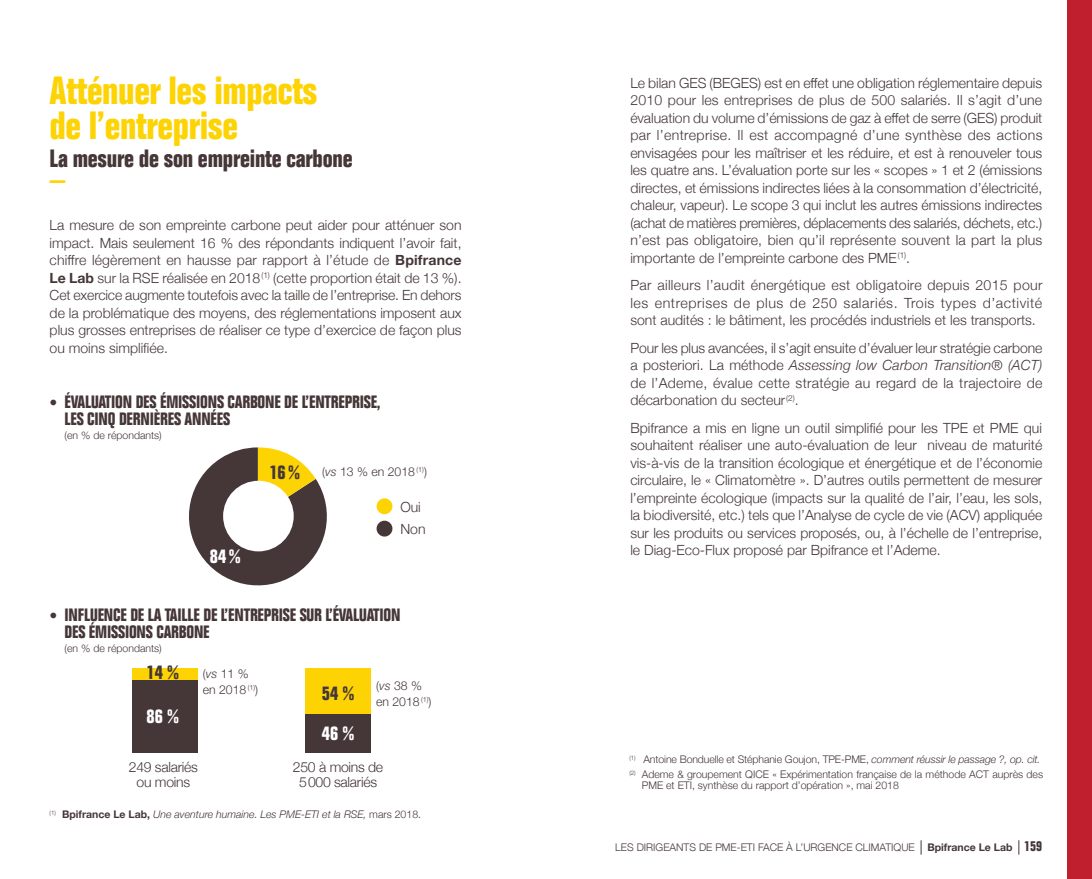
<style>
.page{position:relative;width:1092px;height:879px;background:#fff}
.page>*{position:absolute;margin:0;border:0;box-sizing:border-box;transform-origin:0 0}
.t1{font:700 condensed 38.5px/35px "Folio";letter-spacing:-.01em;color:#fed304}
.t2{font:700 condensed 24.5px "Folio";letter-spacing:-.01em;color:#453638}
.t3{font:700 condensed 19.25px "Folio";color:#fff}
.t4{font:700 condensed 19.25px "Folio";color:#453638}
.t5{font:700 condensed 17.5px/17.5px "Folio";letter-spacing:-.01em;color:#453638}
.t6{font:300 14px/17.5px "Helvetica Neue";color:#453638;text-align:justify}
.t7{font:300 14px/15.8px "Helvetica Neue";letter-spacing:-.02em;color:#453638;text-align:center}
.t8{font:300 12.25px/15.6px "Helvetica Neue";color:#453638}
.t9{font:300 10.5px/15.4px "Helvetica Neue";color:#453638}
.t10{font:italic 300 10.5px "Helvetica Neue";color:#453638}
.s1{font-weight:700}
.s2{font-family:"Helvetica Neue";font-weight:300;font-stretch:normal;font-size:15.75px}
.s3{font-family:"Folio";font-weight:700;font-stretch:condensed;font-size:19.25px}
.s4{font-style:italic}
.s5{font-weight:700;font-style:normal}
.s6{font-style:normal}
.s7{font-family:"Folio";font-weight:700;font-stretch:condensed;font-size:14px}
</style>
<div class="page">
<hr style="left:50px;top:180px;width:15px;height:3px;background:#fed304">
<svg style="left:189px;top:447px;width:138px;height:139px"></svg>
<div style="left:1067px;top:0;width:24px;height:878px;background:#c0202e"></div>
<div style="left:223px;top:480px;width:71px;height:71px;background:#fff;border-radius:50%"></div>
<div style="left:376px;top:498px;width:16px;height:16px;background:#fed304;border-radius:50%"></div>
<div style="left:376px;top:520px;width:16px;height:16px;background:#453638;border-radius:50%"></div>
<div style="left:132px;top:679px;width:65px;height:73px;background:#453638"></div>
<div style="left:305px;top:713px;width:66px;height:39px;background:#453638"></div>
<div style="left:132px;top:667px;width:65px;height:12px;background:#fed304"></div>
<div style="left:305px;top:668px;width:66px;height:45px;background:#fed304"></div>
<svg style="left:920px;top:840px;width:1px;height:14px"></svg>
<svg style="left:1018px;top:840px;width:1px;height:14px"></svg>
<h1 class="t1" style="left:50px;top:73px;width:269px">Atténuer les impacts de l’entreprise</h1>
<h2 class="t2" style="left:50px;top:145px;width:304px">La mesure de son empreinte carbone</h2>
<p class="t6" style="left:50px;top:215px;width:413px">La mesure de son empreinte carbone peut aider pour atténuer son impact. Mais seulement 16 % des répondants indiquent l’avoir fait, chiffre légèrement en hausse par rapport à l’étude de <span class="s1">Bpifrance Le Lab</span> sur la RSE réalisée en 2018<sup>(1)</sup> (cette proportion était de 13 %).<br>Cet exercice augmente toutefois avec la taille de l’entreprise. En dehors de la problématique des moyens, des réglementations imposent aux plus grosses entreprises de réaliser ce type d’exercice de façon plus ou moins simplifiée.</p>
<p class="t5" style="left:64px;top:393px;width:317px;text-indent:-15px"><span class="s2">•</span> ÉVALUATION DES ÉMISSIONS CARBONE DE L’ENTREPRISE,<br>LES CINQ DERNIÈRES ANNÉES</p>
<p class="t9" style="left:64px;top:427px;width:99px">(en % de répondants)</p>
<p class="t8" style="left:269px;top:462px;width:159px"><span class="s3">16%</span> (<span class="s4">vs</span> 13 % en 2018 <sup>(1)</sup>)</p>
<h3 class="t3" style="left:210px;top:545px;width:32px">84%</h3>
<p class="t6" style="left:400px;top:494px;width:27px;line-height:22.4px">Oui<br>Non</p>
<p class="t5" style="left:64px;top:606px;width:337px;text-indent:-15px"><span class="s2">•</span> INFLUENCE DE LA TAILLE DE L’ENTREPRISE SUR L’ÉVALUATION<br>DES ÉMISSIONS CARBONE</p>
<p class="t9" style="left:64px;top:640px;width:99px">(en % de répondants)</p>
<h3 class="t4" style="left:146px;top:661px;width:34px">14 %</h3>
<h3 class="t3" style="left:146px;top:705px;width:34px">86 %</h3>
<p class="t8" style="left:203px;top:664px;width:57px">(<span class="s4">vs</span> 11 % en 2018 <sup>(1)</sup>)</p>
<h3 class="t4" style="left:322px;top:682px;width:34px">54 %</h3>
<h3 class="t3" style="left:322px;top:722px;width:34px">46 %</h3>
<p class="t8" style="left:376px;top:677px;width:57px">(<span class="s4">vs</span> 38 % en 2018 <sup>(1)</sup>)</p>
<p class="t7" style="left:129px;top:757px;width:71px">249 salariés ou moins</p>
<p class="t7" style="left:293px;top:757px;width:92px">250 à moins de<br>5000 salariés</p>
<p class="t10" style="left:50px;top:805px;width:373px"><sup>(1)</sup> <span class="s5">Bpifrance Le Lab,</span> Une aventure humaine. Les PME-ETI et la RSE, <span class="s6">mars 2018.</span></p>
<p class="t6" style="left:630px;top:73px;width:413px">Le bilan GES (BEGES) est en effet une obligation réglementaire depuis 2010 pour les entreprises de plus de 500 salariés. Il s’agit d’une évaluation du volume d’émissions de gaz à effet de serre (GES) produit par l’entreprise. Il est accompagné d’une synthèse des actions envisagées pour les maîtriser et les réduire, et est à renouveler tous les quatre ans. L’évaluation porte sur les « scopes » 1 et 2 (émissions directes, et émissions indirectes liées à la consommation d’électricité, chaleur, vapeur). Le scope 3 qui inclut les autres émissions indirectes (achat de matières premières, déplacements des salariés, déchets, etc.) n’est pas obligatoire, bien qu’il représente souvent la part la plus importante de l’empreinte carbone des PME<sup>(1)</sup>.</p>
<p class="t6" style="left:630px;top:275px;width:413px">Par ailleurs l’audit énergétique est obligatoire depuis 2015 pour les entreprises de plus de 250 salariés. Trois types d’activité sont audités : le bâtiment, les procédés industriels et les transports.</p>
<p class="t6" style="left:630px;top:338px;width:413px">Pour les plus avancées, il s’agit ensuite d’évaluer leur stratégie carbone a posteriori. La méthode <span class="s4">Assessing low Carbon Transition® (ACT) </span>de l’Ademe, évalue cette stratégie au regard de la trajectoire de décarbonation du secteur<sup>(2)</sup>.</p>
<p class="t6" style="left:630px;top:418px;width:413px">Bpifrance a mis en ligne un outil simplifié pour les TPE et PME qui souhaitent réaliser une auto-évaluation de leur niveau de maturité vis-à-vis de la transition écologique et énergétique et de l’économie circulaire, le « Climatomètre ». D’autres outils permettent de mesurer l’empreinte écologique (impacts sur la qualité de l’air, l’eau, les sols, la biodiversité, etc.) tels que l’Analyse de cycle de vie (ACV) appliquée sur les produits ou services proposés, ou, à l’échelle de l’entreprise, le Diag-Eco-Flux proposé par Bpifrance et l’Ademe.</p>
<p class="t9" style="left:629px;top:750px;width:415px"><sup>(1)</sup> Antoine Bonduelle et Stéphanie Goujon, TPE-PME, <span class="s4">comment réussir le passage ?, op. cit. </span><sup>(2)</sup> Ademe &amp; groupement QICE « Expérimentation française de la méthode ACT auprès des</p>
<p class="t9" style="left:641px;top:776px;width:259px">PME et ETI, synthèse du rapport d’opération », mai 2018</p>
<p class="t9" style="left:615px;top:838px;width:428px">LES DIRIGEANTS DE PME-ETI FACE À L’URGENCE CLIMATIQUE <span class="s1">Bpifrance Le Lab</span> <span class="s7">159</span></p>
</div>
